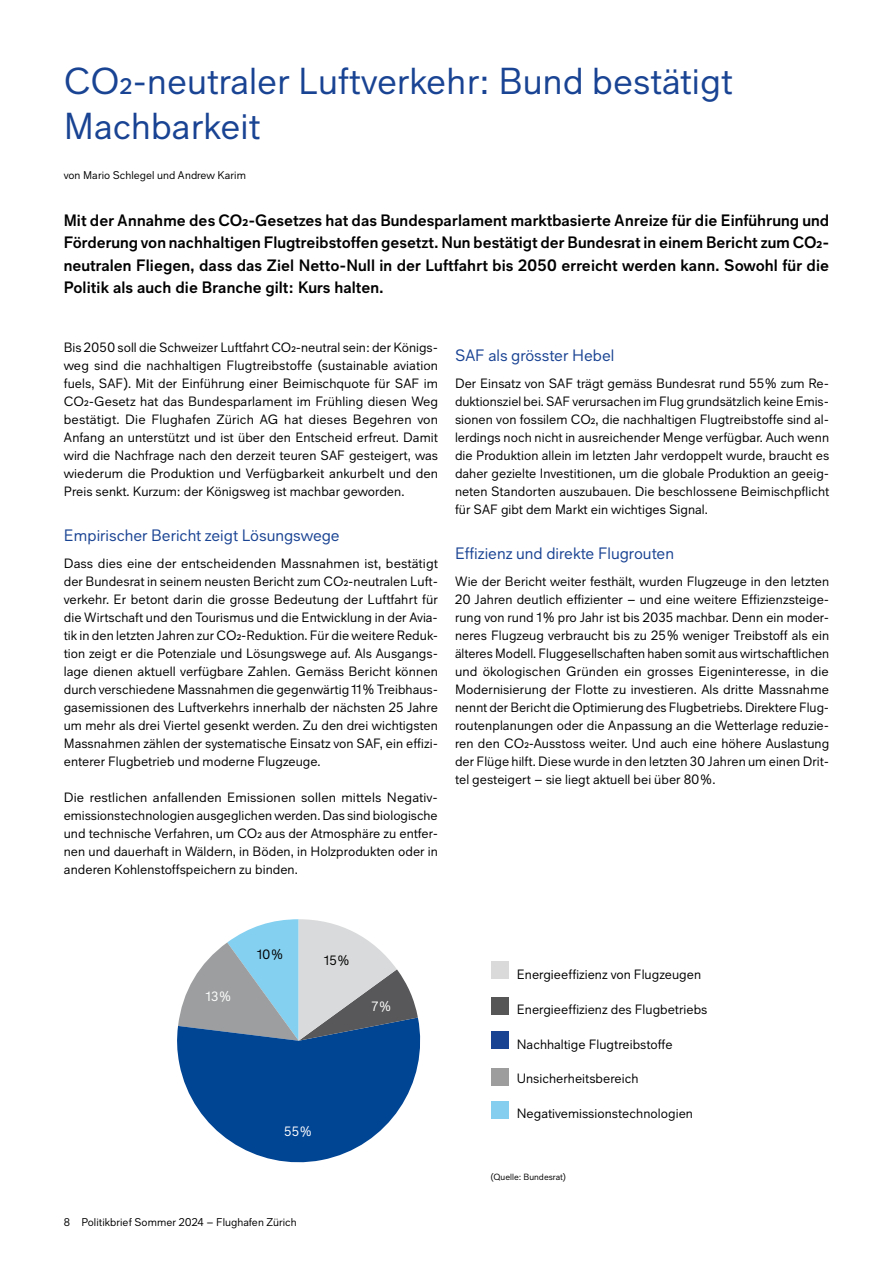
<style>
.page{position:relative;width:893px;height:1263px;background:#fff}
.page>*{position:absolute;margin:0;border:0;box-sizing:border-box;transform-origin:0 0}
.t1{font:37.5px/45px "Zurich Airport";letter-spacing:.005em;color:#194393}
.t2{font:700 16.5px/22.5px "Zurich Airport";letter-spacing:.005em;color:#000;text-align:justify}
.t3{font:16.5px "Zurich Airport";color:#194393}
.t4{font:13.5px/18px "Zurich Airport";letter-spacing:.005em;color:#000;text-align:justify}
.t5{font:13.5px "Zurich Airport";color:#fff}
.t6{font:11.25px "Zurich Airport";letter-spacing:.005em;color:#000}
.t7{font:9px "Zurich Airport";letter-spacing:.005em;color:#000}
</style>
<div class="page">
<div style="left:491px;top:962px;width:17px;height:17px;background:#dbdada"></div>
<div style="left:491px;top:997px;width:17px;height:17px;background:#575656"></div>
<div style="left:491px;top:1032px;width:17px;height:17px;background:#194393"></div>
<div style="left:491px;top:1068px;width:17px;height:17px;background:#9e9d9d"></div>
<div style="left:491px;top:1101px;width:17px;height:17px;background:#86ceef"></div>
<svg style="left:177px;top:919px;width:243px;height:243px"></svg>
<h1 class="t1" style="left:64px;top:58px;width:670px">CO2-neutraler Luftverkehr: Bund bestätigt<br>Machbarkeit</h1>
<p class="t6" style="left:64px;top:169px;width:184px">von Mario Schlegel und Andrew Karim</p>
<p class="t2" style="left:64px;top:209px;width:767px">Mit der Annahme des CO2-Gesetzes hat das Bundesparlament marktbasierte Anreize für die Einführung und Förderung von nachhaltigen Flugtreibstoffen gesetzt. Nun bestätigt der Bundesrat in einem Bericht zum CO2- neutralen Fliegen, dass das Ziel Netto-Null in der Luftfahrt bis 2050 erreicht werden kann. Sowohl für die Politik als auch die Branche gilt: Kurs halten.</p>
<p class="t4" style="left:64px;top:338px;width:376px">Bis 2050 soll die Schweizer Luftfahrt CO2-neutral sein: der Königs&shy;weg sind die nachhaltigen Flugtreibstoffe (sustainable aviation fuels, SAF). Mit der Einführung einer Beimischquote für SAF im CO2-Gesetz hat das Bundesparlament im Frühling diesen Weg bestätigt. Die Flughafen Zürich AG hat dieses Begehren von Anfang an unterstützt und ist über den Entscheid erfreut. Damit wird die Nachfrage nach den derzeit teuren SAF gesteigert, was wiederum die Produktion und Verfügbarkeit ankurbelt und den Preis senkt. Kurzum: der Königsweg ist machbar geworden.</p>
<p class="t3" style="left:64px;top:525px;width:277px">Empirischer Bericht zeigt Lösungswege</p>
<p class="t4" style="left:64px;top:554px;width:376px;text-align:left">Dass dies eine der entscheidenden Massnahmen ist, bestätigt der Bundesrat in seinem neusten Bericht zum CO2-neutralen Luft&shy;verkehr. Er betont darin die grosse Bedeutung der Luftfahrt für die Wirtschaft und den Tourismus und die Entwicklung in der Avia&shy;tik in den letzten Jahren zur CO2-Reduktion. Für die weitere Reduk&shy;tion zeigt er die Potenziale und Lösungswege auf. Als Ausgangs&shy;lage dienen aktuell verfügbare Zahlen. Gemäss Bericht können durch verschiedene Massnahmen die gegenwärtig 11 % Treibhaus&shy;gasemissionen des Luftverkehrs innerhalb der nächsten 25 Jahre um mehr als drei Viertel gesenkt werden. Zu den drei wichtigsten Massnahmen zählen der systematische Einsatz von SAF, ein effizi&shy;enterer Flugbetrieb und moderne Flugzeuge.</p>
<p class="t4" style="left:64px;top:788px;width:376px;text-align:left">Die restlichen anfallenden Emissionen sollen mittels Negativ&shy;emissionstechnologien ausgeglichen werden. Das sind biologische und technische Verfahren, um CO2 aus der Atmosphäre zu entfer&shy;nen und dauerhaft in Wäldern, in Böden, in Holzprodukten oder in anderen Kohlenstoffspeichern zu binden.</p>
<p class="t3" style="left:455px;top:345px;width:161px">SAF als grösster Hebel</p>
<p class="t4" style="left:455px;top:374px;width:376px">Der Einsatz von SAF trägt gemäss Bundesrat rund 55 % zum Re&shy;duktionsziel bei. SAF verursachen im Flug grundsätzlich keine Emis&shy;sionen von fossilem CO2, die nachhaltigen Flugtreibstoffe sind al&shy;lerdings noch nicht in ausreichender Menge verfügbar. Auch wenn die Produktion allein im letzten Jahr verdoppelt wurde, braucht es daher gezielte Investitionen, um die globale Produktion an geeig&shy;neten Standorten auszubauen. Die beschlossene Beimischpflicht für SAF gibt dem Markt ein wichtiges Signal.</p>
<p class="t3" style="left:455px;top:543px;width:221px">Effizienz und direkte Flugrouten</p>
<p class="t4" style="left:455px;top:572px;width:376px">Wie der Bericht weiter festhält, wurden Flugzeuge in den letzten 20 Jahren deutlich effizienter – und eine weitere Effizienzsteige&shy;rung von rund 1 % pro Jahr ist bis 2035 machbar. Denn ein moder&shy;neres Flugzeug verbraucht bis zu 25 % weniger Treibstoff als ein älteres Modell. Fluggesellschaften haben somit aus wirtschaftlichen und ökologischen Gründen ein grosses Eigeninteresse, in die Modernisierung der Flotte zu investieren. Als dritte Massnahme nennt der Bericht die Optimierung des Flugbetriebs. Direktere Flug&shy;routenplanungen oder die Anpassung an die Wetterlage reduzie&shy;ren den CO2-Ausstoss weiter. Und auch eine höhere Auslastung der Flüge hilft. Diese wurde in den letzten 30 Jahren um einen Drit&shy;tel gesteigert – sie liegt aktuell bei über 80 %.</p>
<p class="t5" style="left:206px;top:988px;width:27px">13 %</p>
<p class="t4" style="left:257px;top:945px;width:28px">10 %</p>
<p class="t4" style="left:324px;top:951px;width:27px">15 %</p>
<p class="t5" style="left:372px;top:998px;width:21px">7 %</p>
<p class="t5" style="left:284px;top:1123px;width:29px">55 %</p>
<p class="t6" style="left:64px;top:1215px;width:234px">8 Politikbrief Sommer 2024 – Flughafen Zürich</p>
<p class="t4" style="left:517px;top:965px;width:186px">Energieeffizienz von Flugzeugen</p>
<p class="t4" style="left:517px;top:1000px;width:192px">Energieeffizienz des Flugbetriebs</p>
<p class="t4" style="left:517px;top:1035px;width:157px">Nachhaltige Flugtreibstoffe</p>
<p class="t4" style="left:517px;top:1069px;width:123px">Unsicherheitsbereich</p>
<p class="t4" style="left:517px;top:1104px;width:178px">Negativemissionstechnologien</p>
<p class="t7" style="left:491px;top:1171px;width:77px">(Quelle: Bundesrat)</p>
</div>
